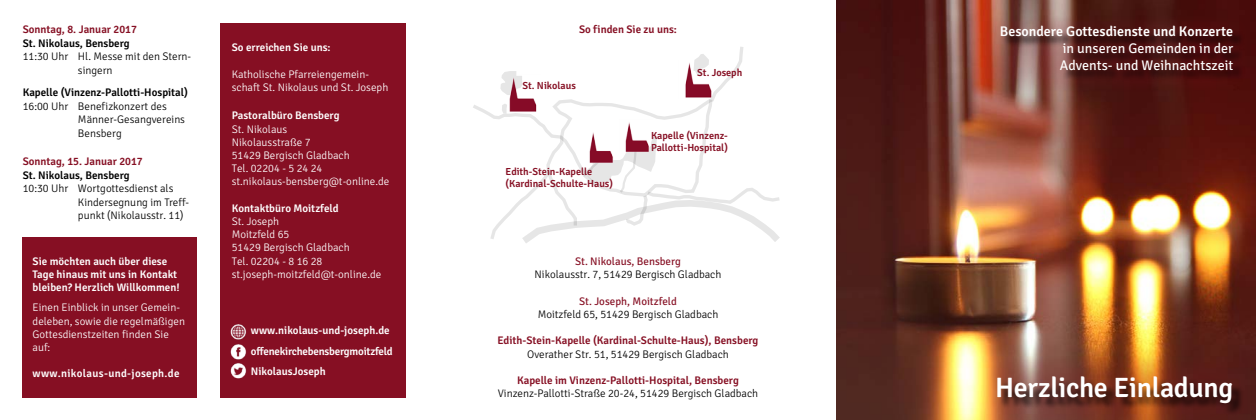
<style>
.page{position:relative;width:1256px;height:420px;background:#fff}
.page>*{position:absolute;margin:0;border:0;box-sizing:border-box;transform-origin:0 0}
.t1{font:600 28px "Signika Negative";letter-spacing:-.01em;color:#fff}
.t2{font:14px/16.8px "Signika Negative";color:#fff}
.t3{font:600 14px "Signika Negative";color:#fff}
.t4{font:300 11px/13.2px "Signika Negative";color:#fff}
.t5{font:300 11px/13.2px "Signika Negative";color:#000}
.t6{font:600 11px/13.2px "Signika Negative";color:#fff}
.t7{font:600 11px "Signika Negative";color:#860f23}
.t8{font:600 11px "Signika Negative";color:#000}
.t9{font:11px "Signika Negative";color:#860f23}
.t10{font:600 11px "Signika Negative";letter-spacing:-.02em;color:#fff}
.t11{font:600 11px "Signika Negative";letter-spacing:.03em;color:#fff}
.t12{font:600 10.2px/12.3px "Signika Negative";color:#860f23}
</style>
<div class="page">
<img style="left:836px;top:0;width:420px;height:420px">
<svg style="left:986px;top:356px;width:262px;height:64px"></svg>
<svg style="left:986px;top:16px;width:262px;height:76px"></svg>
<div style="left:220px;top:23px;width:185px;height:374px;background:#860f23"></div>
<div style="left:23px;top:237px;width:174px;height:160px;background:#860f23"></div>
<img style="left:230px;top:344px;width:16px;height:14px">
<img style="left:230px;top:358px;width:17px;height:21px">
<img style="left:230px;top:324px;width:16px;height:16px">
<svg style="left:500px;top:71px;width:16px;height:21px"></svg>
<svg style="left:695px;top:47px;width:49px;height:54px"></svg>
<svg style="left:473px;top:98px;width:240px;height:38px"></svg>
<svg style="left:491px;top:136px;width:289px;height:107px"></svg>
<img style="left:685px;top:60px;width:31px;height:38px">
<img style="left:503px;top:75px;width:37px;height:38px">
<img style="left:620px;top:120px;width:32px;height:33px">
<img style="left:584px;top:130px;width:32px;height:33px">
<div style="left:999px;top:378px;width:245px;height:37px;background:#000;opacity:.75"></div>
<div style="left:1002px;top:27px;width:243px;height:55px;background:#000;opacity:.75"></div>
<p class="t7" style="left:23px;top:23px;width:116px">Sonntag, 8. Januar 2017</p>
<p class="t8" style="left:23px;top:37px;width:109px">St. Nikolaus, Bensberg</p>
<p class="t8" style="left:23px;top:86px;width:167px">Kapelle (Vinzenz-Pallotti-Hospital)</p>
<p class="t5" style="left:23px;top:50px;width:47px">11:30 Uhr</p>
<p class="t5" style="left:78px;top:50px;width:115px">Hl. Messe mit den Stern&shy;singern</p>
<p class="t5" style="left:78px;top:100px;width:109px">Benefizkonzert des<br>Männer-Gesangvereins<br>Bensberg</p>
<p class="t5" style="left:23px;top:100px;width:47px">16:00 Uhr</p>
<p class="t7" style="left:23px;top:155px;width:121px">Sonntag, 15. Januar 2017</p>
<p class="t8" style="left:23px;top:169px;width:109px">St. Nikolaus, Bensberg</p>
<p class="t5" style="left:23px;top:182px;width:47px">10:30 Uhr</p>
<p class="t5" style="left:78px;top:182px;width:113px">Wortgottesdienst als<br>Kindersegnung im Treff&shy;punkt (Nikolausstr. 11)</p>
<p class="t6" style="left:33px;top:254px;width:149px">Sie möchten auch über diese<br>Tage hinaus mit uns in Kontakt bleiben? Herzlich Willkommen!</p>
<p class="t4" style="left:33px;top:301px;width:154px">Einen Einblick in unser Gemein&shy;deleben, sowie die regelmäßigen<br>Gottesdienstzeiten finden Sie auf:</p>
<p class="t11" style="left:33px;top:367px;width:148px">www.nikolaus-und-joseph.de</p>
<p class="t6" style="left:232px;top:41px;width:100px">So erreichen Sie uns:</p>
<p class="t4" style="left:232px;top:68px;width:158px">Katholische Pfarreiengemein&shy;schaft St. Nikolaus und St. Joseph</p>
<p class="t6" style="left:232px;top:109px;width:109px">Pastoralbüro Bensberg</p>
<p class="t4" style="left:232px;top:122px;width:159px">St. Nikolaus<br>Nikolausstraße 7<br>51429 Bergisch Gladbach<br>Tel. 02204 - 5 24 24 st.nikolaus-bensberg@t-online.de</p>
<p class="t6" style="left:232px;top:201px;width:108px">Kontaktbüro Moitzfeld</p>
<p class="t4" style="left:232px;top:215px;width:151px">St. Joseph<br>Moitzfeld 65<br>51429 Bergisch Gladbach<br>Tel. 02204 - 8 16 28 st.joseph-moitzfeld@t-online.de</p>
<p class="t6" style="left:251px;top:324px;width:140px">www.nikolaus-und-joseph.de</p>
<p class="t6" style="left:251px;top:364px;width:76px">NikolausJoseph</p>
<p class="t10" style="left:251px;top:344px;width:143px">offenekirchebensbergmoitzfeld</p>
<p class="t7" style="left:579px;top:23px;width:99px">So finden Sie zu uns:</p>
<p class="t12" style="left:522px;top:80px;width:55px">St. Nikolaus</p>
<p class="t12" style="left:697px;top:66px;width:47px">St. Joseph</p>
<p class="t12" style="left:506px;top:165px;width:109px">Edith-Stein-Kapelle (Kardinal-Schulte-Haus)</p>
<p class="t12" style="left:651px;top:130px;width:78px">Kapelle (Vinzenz-<br>Pallotti-Hospital)</p>
<p class="t9" style="left:575px;top:255px;width:107px">St. Nikolaus, Bensberg</p>
<p class="t5" style="left:534px;top:268px;width:188px">Nikolausstr. 7, 51429 Bergisch Gladbach</p>
<p class="t9" style="left:579px;top:295px;width:99px">St. Joseph, Moitzfeld</p>
<p class="t5" style="left:538px;top:308px;width:182px">Moitzfeld 65, 51429 Bergisch Gladbach</p>
<p class="t7" style="left:497px;top:334px;width:262px">Edith-Stein-Kapelle (Kardinal-Schulte-Haus), Bensberg</p>
<p class="t5" style="left:527px;top:347px;width:203px">Overather Str. 51, 51429 Bergisch Gladbach</p>
<p class="t7" style="left:517px;top:374px;width:223px">Kapelle im Vinzenz-Pallotti-Hospital, Bensberg</p>
<p class="t5" style="left:498px;top:387px;width:262px">Vinzenz-Pallotti-Straße 20-24, 51429 Bergisch Gladbach</p>
<p class="t3" style="left:1000px;top:23px;width:235px">Besondere Gottesdienste und Konzerte</p>
<p class="t2" style="left:1060px;top:40px;width:175px">in unseren Gemeinden in der<br>Advents- und Weihnachtszeit</p>
<h1 class="t1" style="left:995px;top:371px;width:240px">Herzliche Einladung</h1>
</div>
